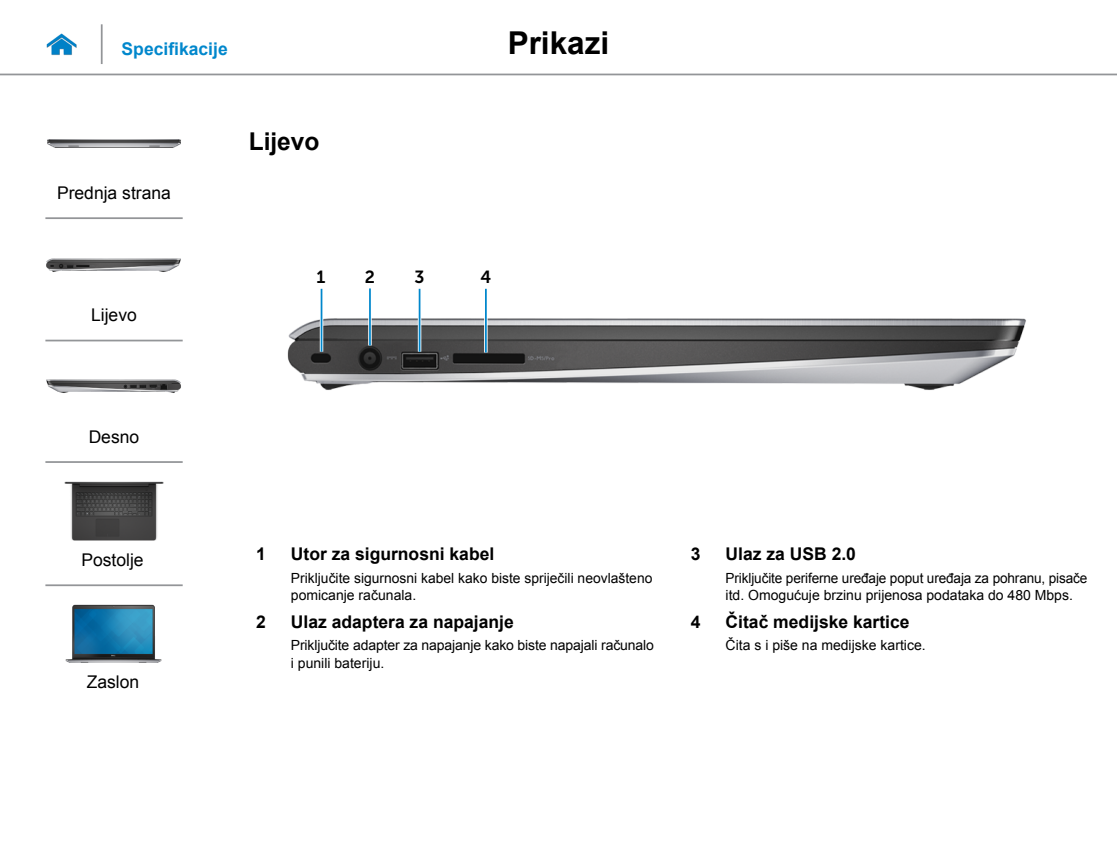
<style>
.page{position:relative;width:1117px;height:844px;background:#fff}
.page>*{position:absolute;margin:0;border:0;box-sizing:border-box;transform-origin:0 0}
.t1{font:700 31.5px "Arial";color:#000}
.Head2{font:700 24.5px "Arial";color:#000}
.Callout_Head{font:700 17.5px "Arial";color:#000}
.t2{font:17.5px "Arial";color:#000}
.t3{font:700 17.5px "Arial";color:#0087cc}
.Callout-L{font:17.5px "Museo Sans For Dell 700";color:#000}
.Callout_description{font:14px/17.5px "Arial";color:#000}
</style>
<div class="page">
<hr style="left:0;top:74px;width:1116px;height:1px;background:#939598">
<img style="left:46px;top:33px;width:31px;height:23px">
<img style="left:287px;top:318px;width:739px;height:72px">
<hr style="left:368px;top:288px;width:3px;height:57px;background:#fff">
<hr style="left:369px;top:288px;width:2px;height:57px;background:#0087cc">
<hr style="left:484px;top:289px;width:3px;height:63px;background:#fff">
<hr style="left:485px;top:289px;width:1px;height:63px;background:#0087cc">
<hr style="left:418px;top:289px;width:3px;height:62px;background:#fff">
<hr style="left:418px;top:289px;width:2px;height:62px;background:#0087cc">
<hr style="left:320px;top:289px;width:3px;height:62px;background:#fff">
<hr style="left:320px;top:289px;width:2px;height:62px;background:#0087cc">
<hr style="left:101px;top:24px;width:2px;height:40px;background:#939598">
<img style="left:47px;top:139px;width:134px;height:9px">
<img style="left:46px;top:258px;width:135px;height:14px">
<img style="left:46px;top:379px;width:135px;height:14px">
<img style="left:64px;top:481px;width:100px;height:59px">
<img style="left:65px;top:604px;width:97px;height:58px">
<hr style="left:45px;top:217px;width:138px;height:2px;background:#939598">
<hr style="left:45px;top:339px;width:138px;height:2px;background:#939598">
<hr style="left:45px;top:461px;width:138px;height:2px;background:#939598">
<hr style="left:45px;top:584px;width:138px;height:2px;background:#939598">
<p class="t3" style="left:122px;top:37px;width:108px">Specifikacije</p>
<h1 class="t1" style="left:507px;top:22px;width:103px">Prikazi</h1>
<p class="t2" style="left:57px;top:181px;width:115px">Prednja strana</p>
<p class="t2" style="left:91px;top:303px;width:47px">Lijevo</p>
<p class="Head2" style="left:249px;top:125px;width:72px">Lijevo</p>
<p class="Callout-L" style="left:316px;top:267px;width:10px">1</p>
<p class="Callout-L" style="left:365px;top:267px;width:12px">2</p>
<p class="Callout-L" style="left:414px;top:267px;width:12px">3</p>
<p class="Callout-L" style="left:480px;top:267px;width:12px">4</p>
<p class="t2" style="left:89px;top:425px;width:52px">Desno</p>
<p class="t2" style="left:81px;top:548px;width:64px">Postolje</p>
<p class="t2" style="left:87px;top:670px;width:54px">Zaslon</p>
<p class="Callout_Head" style="left:256px;top:542px;width:11px">1</p>
<p class="Callout_Head" style="left:291px;top:542px;width:205px">Utor za sigurnosni kabel</p>
<p class="Callout_description" style="left:291px;top:569px;width:363px">Priključite sigurnosni kabel kako biste spriječili neovlašteno pomicanje računala.</p>
<p class="Callout_Head" style="left:256px;top:610px;width:11px">2</p>
<p class="Callout_Head" style="left:291px;top:610px;width:224px">Ulaz adaptera za napajanje</p>
<p class="Callout_description" style="left:291px;top:636px;width:364px">Priključite adapter za napajanje kako biste napajali računalo i punili bateriju.</p>
<p class="Callout_Head" style="left:690px;top:542px;width:11px">3</p>
<p class="Callout_Head" style="left:725px;top:542px;width:132px">Ulaz za USB 2.0</p>
<p class="Callout_description" style="left:725px;top:569px;width:363px">Priključite periferne uređaje poput uređaja za pohranu, pisače itd. Omogućuje brzinu prijenosa podataka do 480 Mbps.</p>
<p class="Callout_Head" style="left:690px;top:610px;width:11px">4</p>
<p class="Callout_Head" style="left:725px;top:610px;width:185px">Čitač medijske kartice</p>
<p class="Callout_description" style="left:725px;top:636px;width:201px">Čita s i piše na medijske kartice.</p>
</div>
